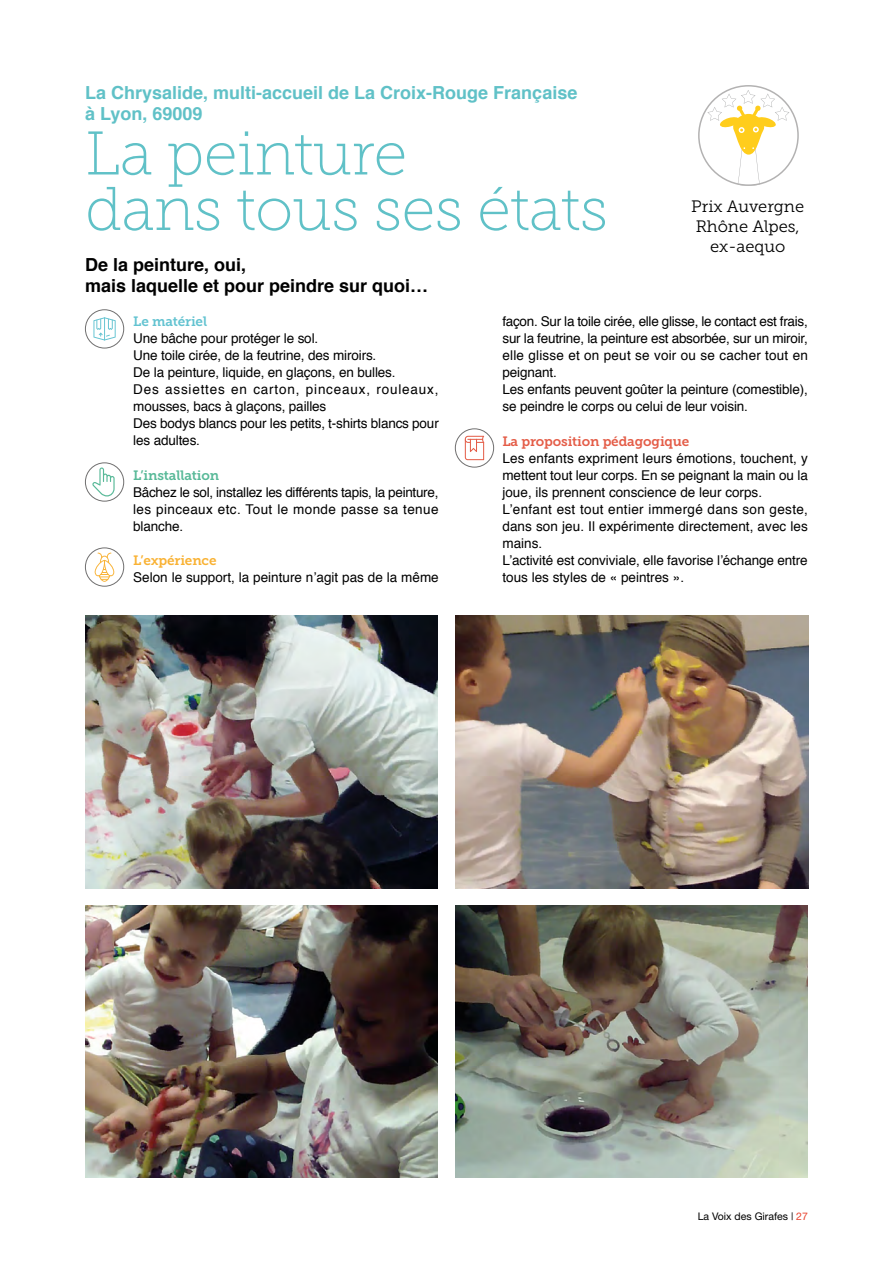
<style>
.page{position:relative;width:893px;height:1263px;background:#fff}
.page>*{position:absolute;margin:0;border:0;box-sizing:border-box;transform-origin:0 0}
.t1{font:61.5px/55.5px "Museo Slab 100";letter-spacing:-.01em;color:#60c1c7}
.t2{font:700 18px/21.6px "Helvetica";color:#60c1c7}
.t3{font:700 18px/21.6px "Helvetica";color:#000}
.t4{font:16.5px/19.8px "Museo Slab 300";color:#000;text-align:center}
.t5{font:13.5px/17px "Helvetica";letter-spacing:-.01em;color:#000}
.t6{font:13.5px "Museo Slab 700";letter-spacing:-.01em;color:#e45d48}
.t7{font:13.5px "Museo Slab 700";letter-spacing:-.01em;color:#58b998}
.t8{font:13.5px "Museo Slab 700";letter-spacing:-.01em;color:#f9b234}
.t9{font:13.5px "Museo Slab 700";letter-spacing:-.01em;color:#63c3d1}
.t10{font:10.5px "Helvetica Neue";color:#000}
.s1{color:#e8412c}
</style>
<div class="page">
<svg style="left:707px;top:90px;width:82px;height:96px"></svg>
<div style="left:698px;top:85px;width:101px;height:101px;border:2px solid #b3b2b2;border-radius:50%"></div>
<img style="left:455px;top:615px;width:353px;height:273px">
<img style="left:85px;top:615px;width:353px;height:273px">
<img style="left:455px;top:905px;width:353px;height:273px">
<img style="left:85px;top:905px;width:353px;height:273px">
<div style="left:85px;top:309px;width:39px;height:39px;border:1px solid #706f6f;border-radius:50%"></div>
<svg style="left:93px;top:317px;width:23px;height:23px"></svg>
<div style="left:85px;top:462px;width:39px;height:39px;border:1px solid #706f6f;border-radius:50%"></div>
<svg style="left:92px;top:467px;width:23px;height:29px"></svg>
<div style="left:85px;top:547px;width:39px;height:40px;border:1px solid #706f6f;border-radius:50%"></div>
<svg style="left:95px;top:553px;width:19px;height:29px"></svg>
<div style="left:455px;top:428px;width:39px;height:39px;border:1px solid #706f6f;border-radius:50%"></div>
<svg style="left:465px;top:436px;width:19px;height:24px"></svg>
<h2 class="t2" style="left:85px;top:82px;width:494px">La Chrysalide, multi-accueil de La Croix-Rouge Française à Lyon, 69009</h2>
<h1 class="t1" style="left:85px;top:126px;width:524px">La peinture<br>dans tous ses états</h1>
<h2 class="t3" style="left:85px;top:254px;width:345px">De la peinture, oui,<br>mais laquelle et pour peindre sur quoi…</h2>
<p class="t4" style="left:691px;top:197px;width:114px">Prix Auvergne<br>Rhône Alpes, ex-aequo</p>
<p class="t9" style="left:133px;top:314px;width:75px">Le matériel</p>
<p class="t5" style="left:133px;top:331px;width:307px">Une bâche pour protéger le sol.<br>Une toile cirée, de la feutrine, des miroirs.<br>De la peinture, liquide, en glaçons, en bulles.<br>Des assiettes en carton, pinceaux, rouleaux, mousses, bacs à glaçons, pailles<br>Des bodys blancs pour les petits, t-shirts blancs pour les adultes.</p>
<p class="t7" style="left:133px;top:467px;width:87px">L’installation</p>
<p class="t5" style="left:133px;top:484px;width:307px;text-align:justify">Bâchez le sol, installez les différents tapis, la peinture, les pinceaux etc. Tout le monde passe sa tenue blanche.</p>
<p class="t8" style="left:133px;top:552px;width:85px">L’expérience</p>
<p class="t5" style="left:133px;top:569px;width:307px">Selon le support, la peinture n’agit pas de la même</p>
<p class="t5" style="left:502px;top:314px;width:307px">façon. Sur la toile cirée, elle glisse, le contact est frais, sur la feutrine, la peinture est absorbée, sur un miroir, elle glisse et on peut se voir ou se cacher tout en peignant.<br>Les enfants peuvent goûter la peinture (comestible), se peindre le corps ou celui de leur voisin.</p>
<p class="t6" style="left:502px;top:433px;width:188px">La proposition pédagogique</p>
<p class="t5" style="left:502px;top:450px;width:307px">Les enfants expriment leurs émotions, touchent, y mettent tout leur corps. En se peignant la main ou la joue, ils prennent conscience de leur corps.<br>L’enfant est tout entier immergé dans son geste, dans son jeu. Il expérimente directement, avec les mains.<br>L’activité est conviviale, elle favorise l’échange entre tous les styles de « peintres ».</p>
<p class="t10" style="left:698px;top:1210px;width:112px">La Voix des Girafes | <span class="s1">27</span></p>
</div>
